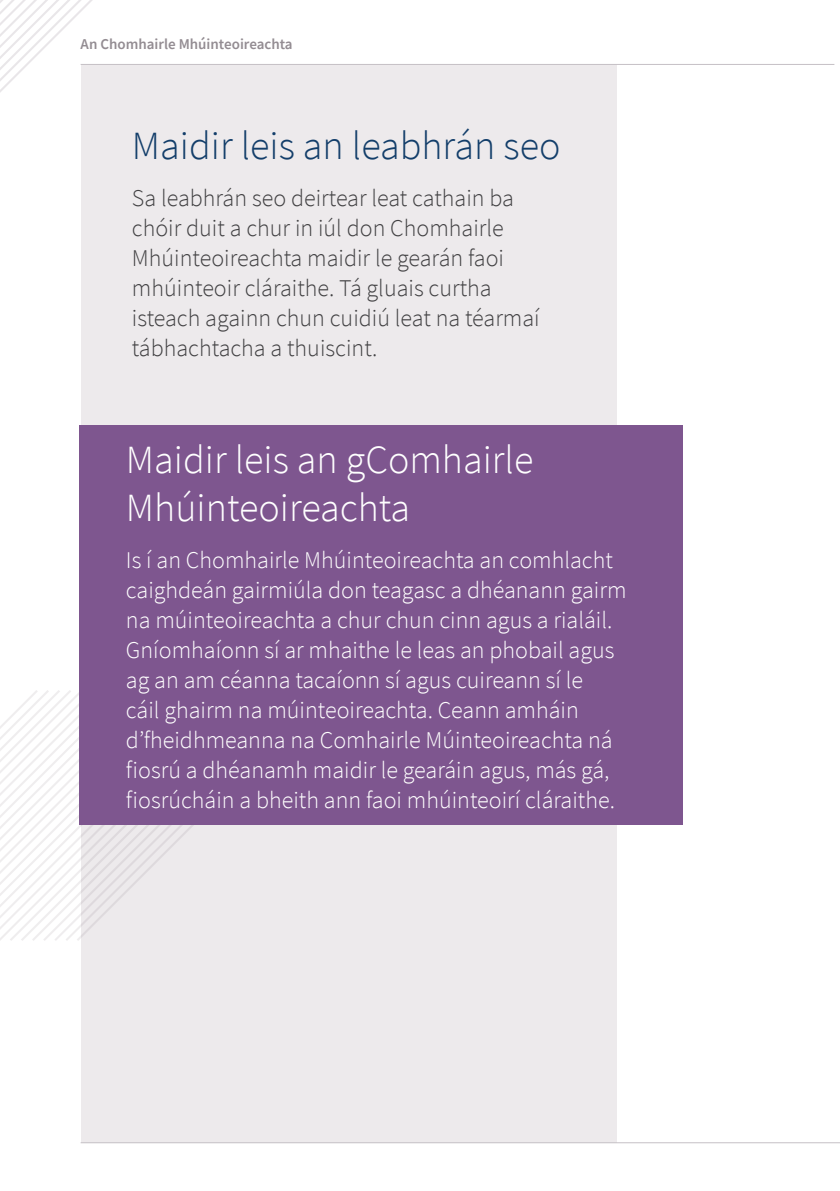
<style>
.page{position:relative;width:840px;height:1191px;background:#fff}
.page>*{position:absolute;margin:0;border:0;box-sizing:border-box;transform-origin:0 0}
.Subhead_2{font:300 40px/48px "Source Sans Pro";color:#fff}
.Subhead_2-2{font:300 40px "Source Sans Pro";color:#133e6a}
.body{font:300 24px/30px "Source Sans Pro";color:#fff}
.Paragraph_Style_2{font:300 24px/30px "Source Sans Pro";color:#414042}
.t1{font:600 15px "Source Sans Pro";color:#938c92}
</style>
<div class="page">
<div style="left:81px;top:65px;width:535px;height:1078px;background:#edeaec"></div>
<svg style="left:0;top:690px;width:151px;height:251px"></svg>
<div style="left:79px;top:425px;width:604px;height:400px;background:#7e568f"></div>
<svg style="left:0;top:0;width:93px;height:92px"></svg>
<hr style="left:81px;top:1142px;width:758px;height:1px;background:#c5c0c5">
<hr style="left:81px;top:64px;width:752px;height:1px;background:#c5c0c5">
<p class="t1" style="left:81px;top:34px;width:213px">An Chomhairle Mhúinteoireachta</p>
<p class="Subhead_2-2" style="left:132px;top:121px;width:430px">Maidir leis an leabhrán seo</p>
<p class="Paragraph_Style_2" style="left:132px;top:183px;width:409px">Sa leabhrán seo deirtear leat cathain ba chóir duit a chur in iúl don Chomhairle Mhúinteoireachta maidir le gearán faoi mhúinteoir cláraithe. Tá gluais curtha isteach againn chun cuidiú leat na téarmaí tábhachtacha a thuiscint.</p>
<p class="Subhead_2" style="left:126px;top:435px;width:409px">Maidir leis an gComhairle<br>Mhúinteoireachta</p>
<p class="body" style="left:126px;top:545px;width:502px">Is í an Chomhairle Mhúinteoireachta an comhlacht caighdeán gairmiúla don teagasc a dhéanann gairm na múinteoireachta a chur chun cinn agus a rialáil.<br>Gníomhaíonn sí ar mhaithe le leas an phobail agus ag an am céanna tacaíonn sí agus cuireann sí le<br>cáil ghairm na múinteoireachta. Ceann amháin d’fheidhmeanna na Comhairle Múinteoireachta ná fiosrú a dhéanamh maidir le gearáin agus, más gá, fiosrúcháin a bheith ann faoi mhúinteoirí cláraithe.</p>
</div>
